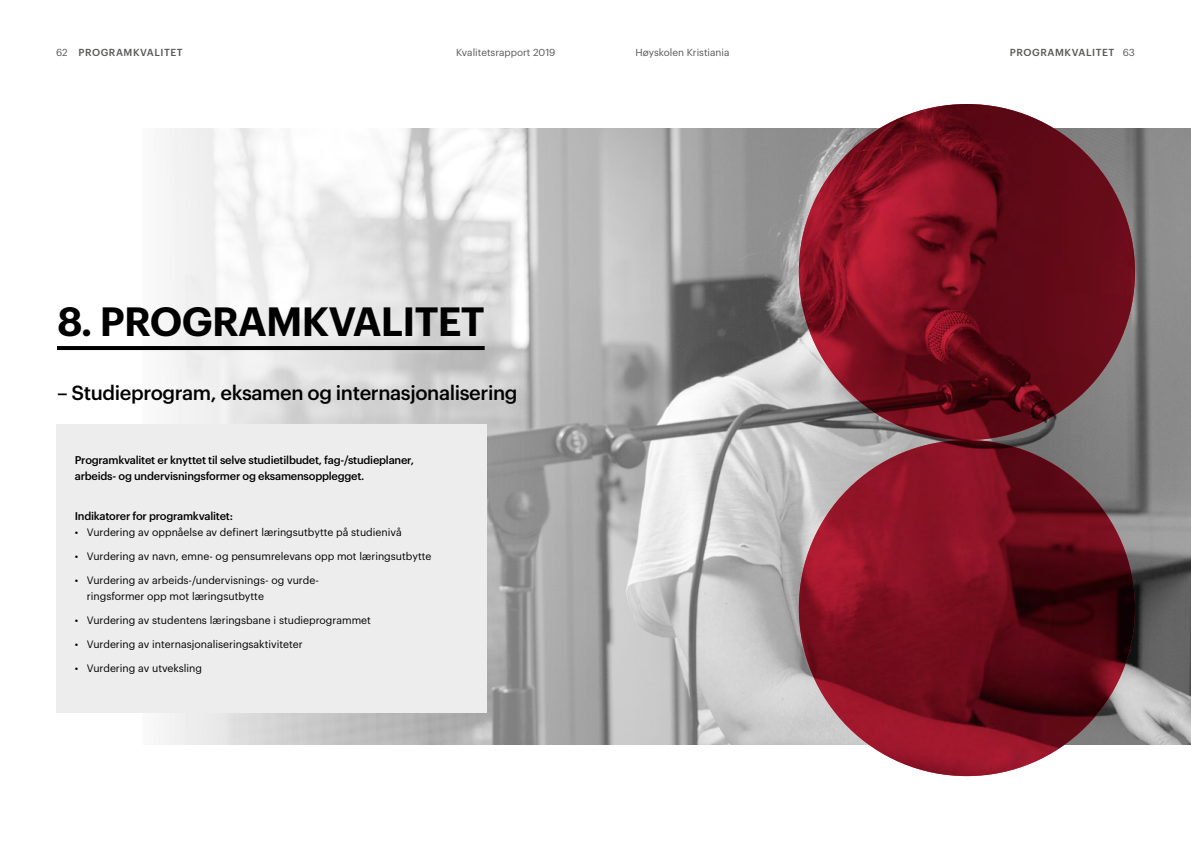
<style>
.page{position:relative;width:1191px;height:842px;background:#fff}
.page>*{position:absolute;margin:0;border:0;box-sizing:border-box;transform-origin:0 0}
.t1{font:600 40px "Graphik";letter-spacing:-.02em;color:#000}
.t2{font:500 20px "Graphik";letter-spacing:-.02em;color:#000}
.t3{font:500 11px/16px "Graphik";letter-spacing:-.02em;color:#000}
.t4{font:10.5px/16px "Graphik";color:#000}
.t5{font:10px "Graphik";color:#575756}
.t6{font:500 10px "Graphik";letter-spacing:.055em;color:#575756}
.s1{font-weight:400}
</style>
<div class="page">
<img style="left:142px;top:128px;width:1049px;height:616px">
<hr style="left:57px;top:346px;width:427px;height:4px;background:#000">
<div style="left:56px;top:424px;width:431px;height:288px;background:#ededed"></div>
<img style="left:799px;top:104px;width:336px;height:672px">
<p class="t5" style="left:456px;top:45px;width:101px">Kvalitetsrapport 2019</p>
<p class="t5" style="left:635px;top:45px;width:95px">Høyskolen Kristiania</p>
<p class="t6" style="left:56px;top:45px;width:128px"><span class="s1">62</span> PROGRAMKVALITET</p>
<p class="t6" style="left:1010px;top:45px;width:127px">PROGRAMKVALITET <span class="s1">63</span></p>
<h1 class="t1" style="left:57px;top:291px;width:429px">8. PROGRAMKVALITET</h1>
<h2 class="t2" style="left:57px;top:378px;width:462px">– Studieprogram, eksamen og internasjonalisering</h2>
<p class="t3" style="left:75px;top:451px;width:340px">Programkvalitet er knyttet til selve studietilbudet, fag-/studieplaner, arbeids- og undervisningsformer og eksamensopplegget.</p>
<p class="t3" style="left:75px;top:507px;width:160px">Indikatorer for programkvalitet:</p>
<p class="t4" style="left:75px;top:523px;width:328px">• Vurdering av oppnåelse av definert læringsutbytte på studienivå</p>
<p class="t4" style="left:75px;top:547px;width:358px">• Vurdering av navn, emne- og pensumrelevans opp mot læringsutbytte</p>
<p class="t4" style="left:87px;top:571px;width:233px;text-indent:-12px">• Vurdering av arbeids-/undervisnings- og vurde&shy;ringsformer opp mot læringsutbytte</p>
<p class="t4" style="left:75px;top:611px;width:298px">• Vurdering av studentens læringsbane i studieprogrammet</p>
<p class="t4" style="left:75px;top:635px;width:229px">• Vurdering av internasjonaliseringsaktiviteter</p>
<p class="t4" style="left:75px;top:659px;width:129px">• Vurdering av utveksling</p>
</div>
